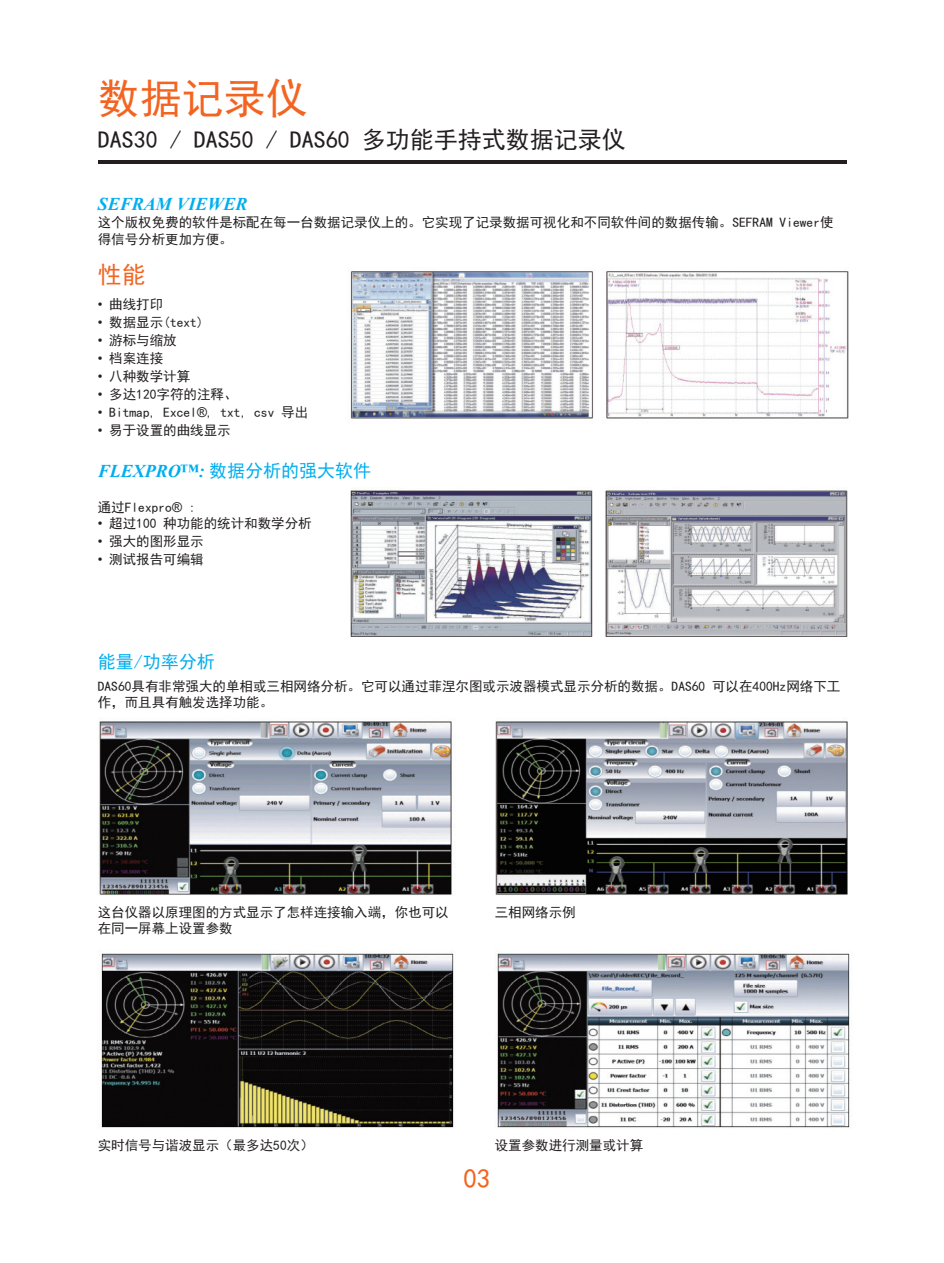
<style>
.page{position:relative;width:944px;height:1263px;background:#fff}
.page>*{position:absolute;margin:0;border:0;box-sizing:border-box;transform-origin:0 0}
.t1{font:42px "Sim Hei";color:#f36421}
.t2{font:27px "Sim Hei";color:#f36421}
.t3{font:24px "Sim Hei";color:#231f20}
.t4{font:24px "Sim Hei";color:#f36421}
.t5{font:italic 700 18px "Times New Roman";color:#00aeef}
.t6{font:18px "Sim Hei";color:#00aeef}
.t7{font:13.5px/16.2px "Sim Hei";color:#231f20}
.s1{font-family:"Arial"}
.s2{font-family:"Sim Hei";font-weight:400;font-style:normal}
</style>
<div class="page">
<hr style="left:98px;top:160px;width:748px;height:3px;background:#231f20">
<img style="left:350px;top:490px;width:498px;height:147px">
<img style="left:350px;top:271px;width:499px;height:148px">
<img style="left:99px;top:721px;width:749px;height:174px">
<img style="left:101px;top:953px;width:749px;height:175px">
<h1 class="t1" style="left:98px;top:77px;width:211px">数据记录仪</h1>
<h3 class="t3" style="left:98px;top:127px;width:529px">DAS30 / DAS50 / DAS60 多功能手持式数据记录仪</h3>
<h3 class="t5" style="left:98px;top:191px;width:151px">SEFRAM VIEWER</h3>
<p class="t7" style="left:98px;top:215px;width:737px">这个版权免费的软件是标配在每一台数据记录仪上的。它实现了记录数据可视化和不同软件间的数据传输。SEFRAM Viewer使得信号分析更加方便。</p>
<h3 class="t4" style="left:98px;top:263px;width:49px">性能</h3>
<p class="t7" style="left:98px;top:296px;width:67px"><span class="s1">•</span> 曲线打印</p>
<p class="t7" style="left:98px;top:314px;width:107px"><span class="s1">•</span> 数据显示(text)</p>
<p class="t7" style="left:98px;top:332px;width:80px"><span class="s1">•</span> 游标与缩放</p>
<p class="t7" style="left:98px;top:350px;width:67px"><span class="s1">•</span> 档案连接</p>
<p class="t7" style="left:98px;top:368px;width:94px"><span class="s1">•</span> 八种数学计算</p>
<p class="t7" style="left:98px;top:386px;width:141px"><span class="s1">•</span> 多达120字符的注释、</p>
<p class="t7" style="left:98px;top:404px;width:212px"><span class="s1">•</span> Bitmap, Excel<span class="s1">®</span>, txt, csv 导出</p>
<p class="t7" style="left:98px;top:422px;width:134px"><span class="s1">•</span> 易于设置的曲线显示</p>
<h3 class="t5" style="left:98px;top:458px;width:275px">FLEXPRO™: <span class="s2">数据分析的强大软件</span></h3>
<p class="t7" style="left:98px;top:499px;width:99px">通过Flexpro<span class="s1">®</span> :</p>
<p class="t7" style="left:98px;top:515px;width:215px"><span class="s1">•</span> 超过100 种功能的统计和数学分析</p>
<p class="t7" style="left:98px;top:533px;width:107px"><span class="s1">•</span> 强大的图形显示</p>
<p class="t7" style="left:98px;top:551px;width:107px"><span class="s1">•</span> 测试报告可编辑</p>
<h3 class="t6" style="left:98px;top:653px;width:119px">能量/功率分析</h3>
<p class="t7" style="left:98px;top:678px;width:744px">DAS60具有非常强大的单相或三相网络分析。它可以通过菲涅尔图或示波器模式显示分析的数据。DAS60 可以在400Hz网络下工作，而且具有触发选择功能。</p>
<p class="t7" style="left:98px;top:904px;width:353px">这台仪器以原理图的方式显示了怎样连接输入端，你也可以在同一屏幕上设置参数</p>
<p class="t7" style="left:495px;top:904px;width:82px">三相网络示例</p>
<p class="t7" style="left:98px;top:1137px;width:218px">实时信号与谐波显示（最多达50次）</p>
<p class="t7" style="left:495px;top:1137px;width:150px">设置参数进行测量或计算</p>
<h2 class="t2" style="left:463px;top:1165px;width:28px">03</h2>
</div>
